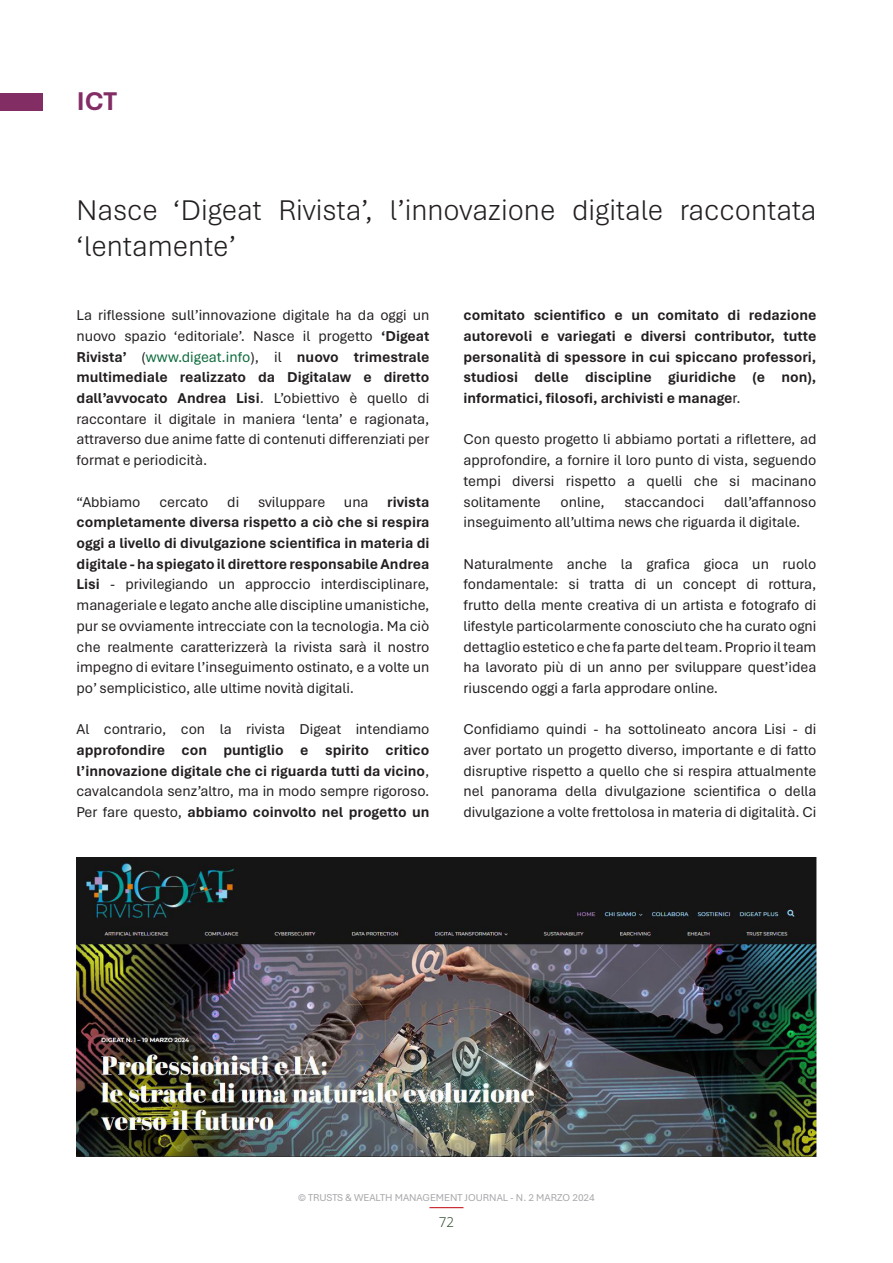
<style>
.page{position:relative;width:893px;height:1263px;background:#fff}
.page>*{position:absolute;margin:0;border:0;box-sizing:border-box;transform-origin:0 0}
.t1{font:300 30px/36px "Aptos";color:#231f20}
.t2{font:700 27px "Aptos";color:#832d65}
.t3{font:15px/20.7px "Aptos";color:#231f20;text-align:justify}
.t4{font:700 15px/20.7px "Aptos";color:#231f20;text-align:justify}
.t5{font:300 13.5px "Open Sans";color:#193915}
.t6{font:10.5px "Aptos";color:#a8a9ad}
.s1{font-weight:700}
.s2{color:#0c6b3b}
.s3{font-weight:400}
</style>
<div class="page">
<hr style="left:429px;top:1207px;width:34px;height:1px;background:#c82026">
<div style="left:0;top:93px;width:43px;height:17px;background:#832d65"></div>
<img style="left:77px;top:857px;width:739px;height:300px">
<p class="t2" style="left:77px;top:83px;width:42px">ICT</p>
<p class="t1" style="left:77px;top:190px;width:741px">Nasce ‘Digeat Rivista’, l’innovazione digitale raccontata ‘lentamente’</p>
<p class="t3" style="left:77px;top:304px;width:354px">La riflessione sull’innovazione digitale ha da oggi un nuovo spazio ‘editoriale’. Nasce il progetto <span class="s1">‘Digeat Rivista’</span> (<span class="s2">www.digeat.info</span>), il <span class="s1">nuovo trimestrale multimediale realizzato da Digitalaw e diretto dall’avvocato Andrea Lisi</span>. L’obiettivo è quello di raccontare il digitale in maniera ‘lenta’ e ragionata, attraverso due anime fatte di contenuti differenziati per format e periodicità.</p>
<p class="t3" style="left:77px;top:491px;width:354px">“Abbiamo cercato di sviluppare una <span class="s1">rivista completamente diversa rispetto a ciò che si respira oggi a livello di divulgazione scientifica in materia di digitale - ha spiegato il direttore responsabile Andrea Lisi</span> - privilegiando un approccio interdisciplinare, manageriale e legato anche alle discipline umanistiche, pur se ovviamente intrecciate con la tecnologia. Ma ciò che realmente caratterizzerà la rivista sarà il nostro impegno di evitare l’inseguimento ostinato, e a volte un po’ semplicistico, alle ultime novità digitali.</p>
<p class="t4" style="left:77px;top:718px;width:354px"><span class="s3">Al contrario, con la rivista Digeat intendiamo </span>approfondire con puntiglio e spirito critico l’innovazione digitale che ci riguarda tutti da vicino<span class="s3">, cavalcandola senz’altro, ma in modo sempre rigoroso.<br>Per fare questo,</span> abbiamo coinvolto nel progetto un</p>
<p class="t4" style="left:463px;top:304px;width:354px">comitato scientifico e un comitato di redazione autorevoli e variegati e diversi contributor, tutte personalità di spessore in cui spiccano professori, studiosi delle discipline giuridiche (e non), informatici, filosofi, archivisti e manage<span class="s3">r.</span></p>
<p class="t3" style="left:463px;top:429px;width:354px">Con questo progetto li abbiamo portati a riflettere, ad approfondire, a fornire il loro punto di vista, seguendo tempi diversi rispetto a quelli che si macinano solitamente</p>
<p class="t3" style="left:463px;top:491px;width:354px;text-indent:261px">dall’affannoso inseguimento all’ultima news che riguarda il digitale.</p>
<p class="t3" style="left:463px;top:553px;width:354px">Naturalmente anche la grafica gioca un ruolo fondamentale: si tratta di un concept di rottura, frutto della mente creativa di un artista e fotografo di lifestyle particolarmente conosciuto che ha curato ogni dettaglio estetico e che fa parte del team. Proprio il team ha lavorato più di un anno per sviluppare quest’idea riuscendo oggi a farla approdare online.</p>
<p class="t3" style="left:463px;top:718px;width:354px">Confidiamo quindi - ha sottolineato ancora Lisi - di aver portato un progetto diverso, importante e di fatto disruptive rispetto a quello che si respira attualmente nel panorama della divulgazione scientifica o della divulgazione a volte frettolosa in materia di digitalità. Ci</p>
<p class="t3" style="left:561px;top:491px;width:46px">online,</p>
<p class="t3" style="left:624px;top:491px;width:82px">staccandoci</p>
<p class="t6" style="left:298px;top:1190px;width:298px">© TRUSTS &amp; WEALTH MANAGEMENT JOURNAL - N. 2 MARZO 2024</p>
<p class="t5" style="left:439px;top:1213px;width:17px">72</p>
</div>
